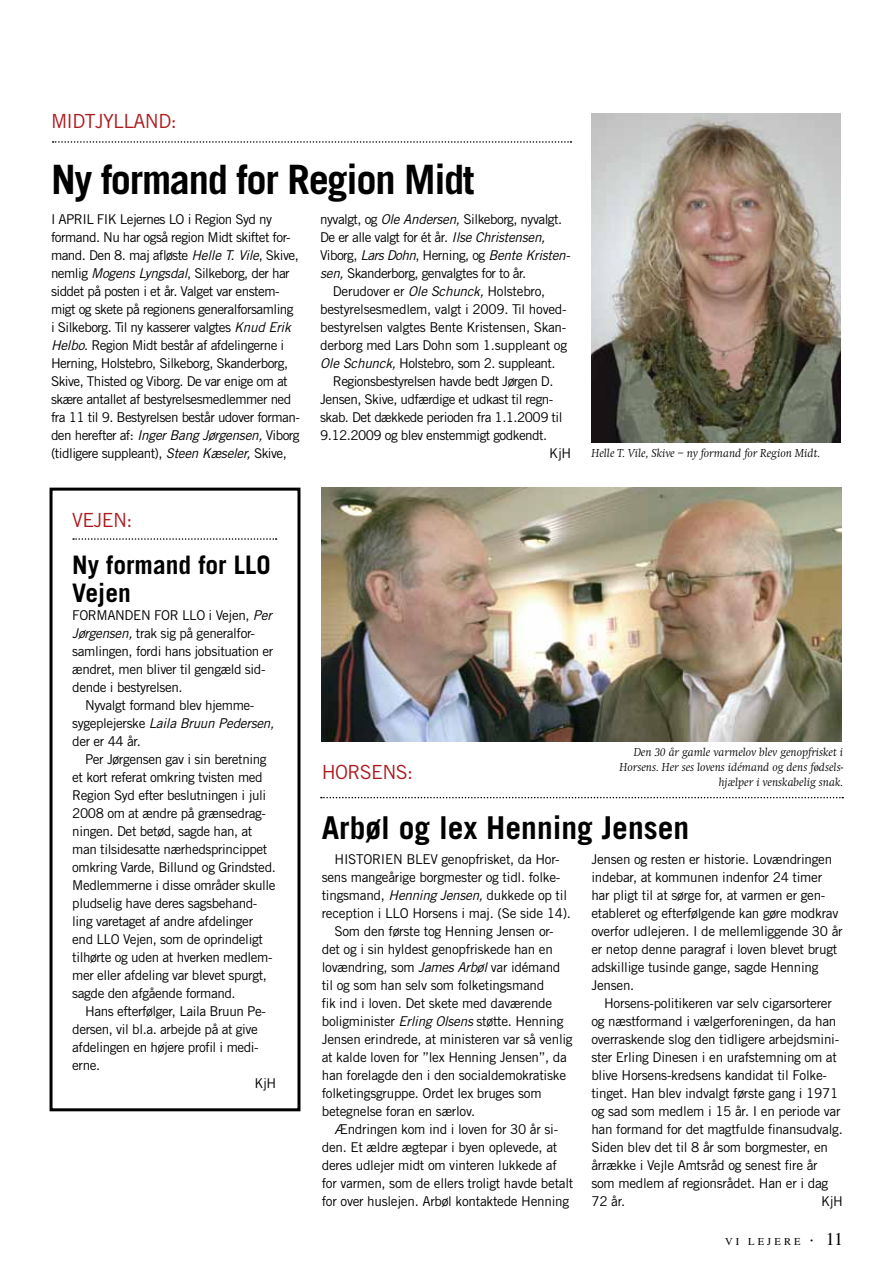
<style>
.page{position:relative;width:893px;height:1263px;background:#fff}
.page>*{position:absolute;margin:0;border:0;box-sizing:border-box;transform-origin:0 0}
.t1{font:700 40.5px "Trade Gothic";letter-spacing:-.035em;color:#000}
.t2{font:700 31.5px "Trade Gothic";color:#000}
.t3{font:700 25.5px/28.5px "Trade Gothic";color:#000}
.t4{font:19.5px "Trade Gothic";letter-spacing:-.035em;color:#ae1b1f}
.t5{font:13.5px/18px "Trade Gothic";letter-spacing:-.02em;color:#000}
.t6{font:13.5px/18px "Trade Gothic";letter-spacing:-.04em;color:#000}
.t7{font:italic 13.5px "Trade Gothic";letter-spacing:-.02em;color:#000}
.t8{font:italic 300 12px/15px "Swift EF";color:#000;text-align:right}
.t9{font:10.5px "Times";letter-spacing:.3em;color:#000}
.s1{font-style:italic}
.s2{font-style:normal}
.s3{font-size:18px}
</style>
<div class="page">
<div style="left:50px;top:488px;width:250px;height:623px;border:3px solid #000"></div>
<svg style="left:53px;top:141px;width:518px;height:2px"></svg>
<img style="left:591px;top:113px;width:250px;height:329px">
<img style="left:322px;top:488px;width:520px;height:254px">
<svg style="left:321px;top:797px;width:522px;height:1px"></svg>
<svg style="left:73px;top:538px;width:204px;height:2px"></svg>
<h3 class="t4" style="left:51px;top:109px;width:75px">Midtjylland</h3>
<h3 class="t4" style="left:171px;top:109px;width:7px">:</h3>
<h1 class="t1" style="left:51px;top:154px;width:425px">Ny formand for Region Midt</h1>
<p class="t5" style="left:51px;top:210px;width:53px">I april fik</p>
<p class="t6" style="left:51px;top:210px;width:250px;text-indent:69px">Lejernes LO i Region Syd ny formand. Nu har også region Midt skiftet for&shy;mand. Den 8. maj afløste <span class="s1">Helle T. Vile</span>, Skive, nemlig <span class="s1">Mogens Lyngsdal</span>, Silkeborg, der har siddet på posten i et år. Valget var enstem&shy;migt og skete på regionens generalforsamling i Silkeborg. Til ny kasserer valgtes <span class="s1">Knud Erik Helbo</span>. Region Midt består af afdelingerne i Herning, Holstebro, Silkeborg, Skanderborg, Skive, Thisted og Viborg. De var enige om at skære antallet af bestyrelsesmedlemmer ned fra 11 til 9. Bestyrelsen består udover forman&shy;den herefter af: <span class="s1">Inger Bang Jørgensen,</span> Viborg (tidligere suppleant), <span class="s1">Steen Kæseler,</span> Skive,</p>
<p class="t6" style="left:320px;top:210px;width:244px">nyvalgt, og <span class="s1">Ole Andersen,</span> Silkeborg, nyvalgt.</p>
<p class="t6" style="left:320px;top:228px;width:227px">De er alle valgt for ét år. <span class="s1">Ilse Christensen,</span></p>
<p class="t7" style="left:320px;top:247px;width:252px"><span class="s2">Viborg,</span> Lars Dohn<span class="s2">, Herning, og</span> Bente Kristen-</p>
<p class="t6" style="left:320px;top:264px;width:208px"><span class="s1">sen,</span> Skanderborg, genvalgtes for to år.</p>
<p class="t5" style="left:333px;top:282px;width:214px">Derudover er <span class="s1">Ole Schunck,</span> Holstebro,</p>
<p class="t5" style="left:320px;top:300px;width:248px">bestyrelsesmedlem, valgt i 2009. Til hoved-</p>
<p class="t5" style="left:320px;top:318px;width:248px">bestyrelsen valgtes Bente Kristensen, Skan-</p>
<p class="t5" style="left:320px;top:336px;width:249px">derborg med Lars Dohn som 1.suppleant og</p>
<p class="t6" style="left:320px;top:354px;width:237px"><span class="s1">Ole Schunck,</span> Holstebro, som 2. suppleant.</p>
<p class="t6" style="left:333px;top:372px;width:222px">R egionsbestyrelsen havde bedt Jørgen D.</p>
<p class="t6" style="left:320px;top:390px;width:235px">Jensen, Skive, udfærdige et udkast til regn-</p>
<p class="t6" style="left:320px;top:408px;width:244px">skab. Det dækkede perioden fra 1.1.2009 til</p>
<p class="t6" style="left:320px;top:426px;width:229px">9.12.2009 og blev enstemmigt godkendt.</p>
<p class="t5" style="left:549px;top:444px;width:23px">KjH</p>
<p class="t8" style="left:591px;top:446px;width:230px">Helle T. Vile, Skive – ny formand for Region Midt.</p>
<h3 class="t4" style="left:72px;top:508px;width:62px">Vejen :</h3>
<h3 class="t3" style="left:72px;top:550px;width:197px">Ny formand for LLO<br>Vejen</h3>
<p class="t5" style="left:72px;top:606px;width:34px">Formanden</p>
<p class="t5" style="left:72px;top:606px;width:203px;text-indent:82px">fo r LLO i Vejen, <span class="s1">Per<br>Jørgensen,</span> trak sig på generalfor&shy;samlingen, fordi hans jobsituation er ændret, men bliver til gengæld sid&shy;dende i bestyrelsen.</p>
<p class="t5" style="left:72px;top:696px;width:203px;text-indent:13px">Nyvalgt formand blev hjemme&shy;sygeplejerske <span class="s1">Laila Bruun Pedersen, </span>der er 44 år.</p>
<p class="t5" style="left:72px;top:750px;width:205px;text-indent:13px">Per Jørgensen gav i sin beretning et kort referat omkring tvisten med Region Syd efter beslutningen i juli 2008 om at ændre på grænsedrag&shy;ningen. Det betød, sagde han, at man tilsidesatte nærhedsprincippet omkring Varde, Billund og Grindsted.<br>Medlemmerne i disse områder skulle pludselig have deres sagsbehand&shy;ling varetaget af andre afdelinger end LLO Vejen, som de oprindeligt tilhørte og uden at hverken medlem&shy;mer eller afdeling var blevet spurgt, sagde den afgående formand.</p>
<p class="t5" style="left:85px;top:1002px;width:182px">Hans efterfølger, Laila Bruun Pe-</p>
<p class="t5" style="left:72px;top:1020px;width:187px">dersen, vil bl.a. arbejde på at give</p>
<p class="t5" style="left:72px;top:1038px;width:188px">afdelingen en højere profil i medi-</p>
<p class="t5" style="left:72px;top:1056px;width:29px">erne.</p>
<p class="t5" style="left:254px;top:1074px;width:23px">KjH</p>
<p class="t8" style="left:620px;top:745px;width:225px">Den 30 år gamle varmelov blev genopfrisket i<br>Horsens. Her ses lovens idémand og dens fødsels&shy;hjælper i venskabelig snak.</p>
<h3 class="t4" style="left:322px;top:760px;width:51px">Horsens</h3>
<h3 class="t4" style="left:407px;top:760px;width:7px">:</h3>
<h2 class="t2" style="left:322px;top:808px;width:369px">Arbøl og lex Henning Jensen</h2>
<p class="t5" style="left:334px;top:850px;width:17px">Histo</p>
<p class="t5" style="left:372px;top:850px;width:16px">rien</p>
<p class="t5" style="left:406px;top:850px;width:9px">blev</p>
<p class="t5" style="left:441px;top:850px;width:120px">genopfrisket, da Hor-</p>
<p class="t5" style="left:322px;top:868px;width:240px">sens mangeårige borgmester og tidl. folke-</p>
<p class="t5" style="left:322px;top:886px;width:247px">tingsmand, <span class="s1">Henning Jensen,</span> dukkede op til</p>
<p class="t5" style="left:322px;top:904px;width:251px">reception i LLO Horsens i maj. (Se side 14).</p>
<p class="t5" style="left:334px;top:922px;width:221px">Som den første tog Henning Jensen or-</p>
<p class="t5" style="left:322px;top:940px;width:233px">det og i sin hyldest genopfriskede han en</p>
<p class="t5" style="left:322px;top:958px;width:240px">lovændring, som <span class="s1">James Arbøl</span> var idémand</p>
<p class="t5" style="left:322px;top:976px;width:224px">til og som han selv som folketingsmand</p>
<p class="t5" style="left:322px;top:994px;width:232px">fik ind i loven. Det skete med daværende</p>
<p class="t5" style="left:322px;top:1012px;width:243px">boligminister <span class="s1">Erling Olsens</span> støtte. Henning</p>
<p class="t5" style="left:322px;top:1030px;width:252px">Jensen erindrede, at ministeren var så venlig</p>
<p class="t5" style="left:322px;top:1048px;width:247px">at kalde loven for ”lex Henning Jensen”, da</p>
<p class="t5" style="left:322px;top:1066px;width:246px">han forelagde den i den socialdemokratiske</p>
<p class="t5" style="left:322px;top:1084px;width:221px">folketingsgruppe. Ordet lex bruges som</p>
<p class="t5" style="left:322px;top:1102px;width:155px">betegnelse foran en særlov.</p>
<p class="t5" style="left:334px;top:1120px;width:225px">Ændringen kom ind i loven for 30 år si-</p>
<p class="t5" style="left:322px;top:1138px;width:237px">den. Et ældre ægtepar i byen oplevede, at</p>
<p class="t5" style="left:322px;top:1156px;width:237px">deres udlejer midt om vinteren lukkede af</p>
<p class="t5" style="left:322px;top:1174px;width:253px">for varmen, som de ellers troligt havde betalt</p>
<p class="t5" style="left:322px;top:1192px;width:249px">for over huslejen. Arbøl kontaktede Henning</p>
<p class="t5" style="left:591px;top:850px;width:253px">Jensen og resten er historie. Lovændringen indebar, at kommunen indenfor 24 timer har pligt til at sørge for, at varmen er gen&shy;etableret og efterfølgende kan gøre modkrav overfor udlejeren. I de mellemliggende 30 år er netop denne paragraf i loven blevet brugt adskillige tusinde gange, sagde Henning Jensen.</p>
<p class="t5" style="left:591px;top:993px;width:253px;text-indent:13px">Horsens-politikeren var selv cigarsorterer og næstformand i vælgerforeningen, da han overraskende slog den tidligere arbejdsmini&shy;ster Erling Dinesen i en urafstemning om at blive Horsens-kredsens kandidat til Folke&shy;tinget. Han blev indvalgt første gang i 1971 og sad som medlem i 15 år. I en periode var han formand for det magtfulde finansudvalg.<br>Siden blev det til 8 år som borgmester, en årrække i Vejle Amtsråd og senest fire år som medlem af regionsrådet. Han er i dag 72 år.</p>
<p class="t5" style="left:821px;top:1192px;width:23px">KjH</p>
<p class="t9" style="left:725px;top:1236px;width:119px">VI LEJERE <span class="s3">· 11</span></p>
</div>
